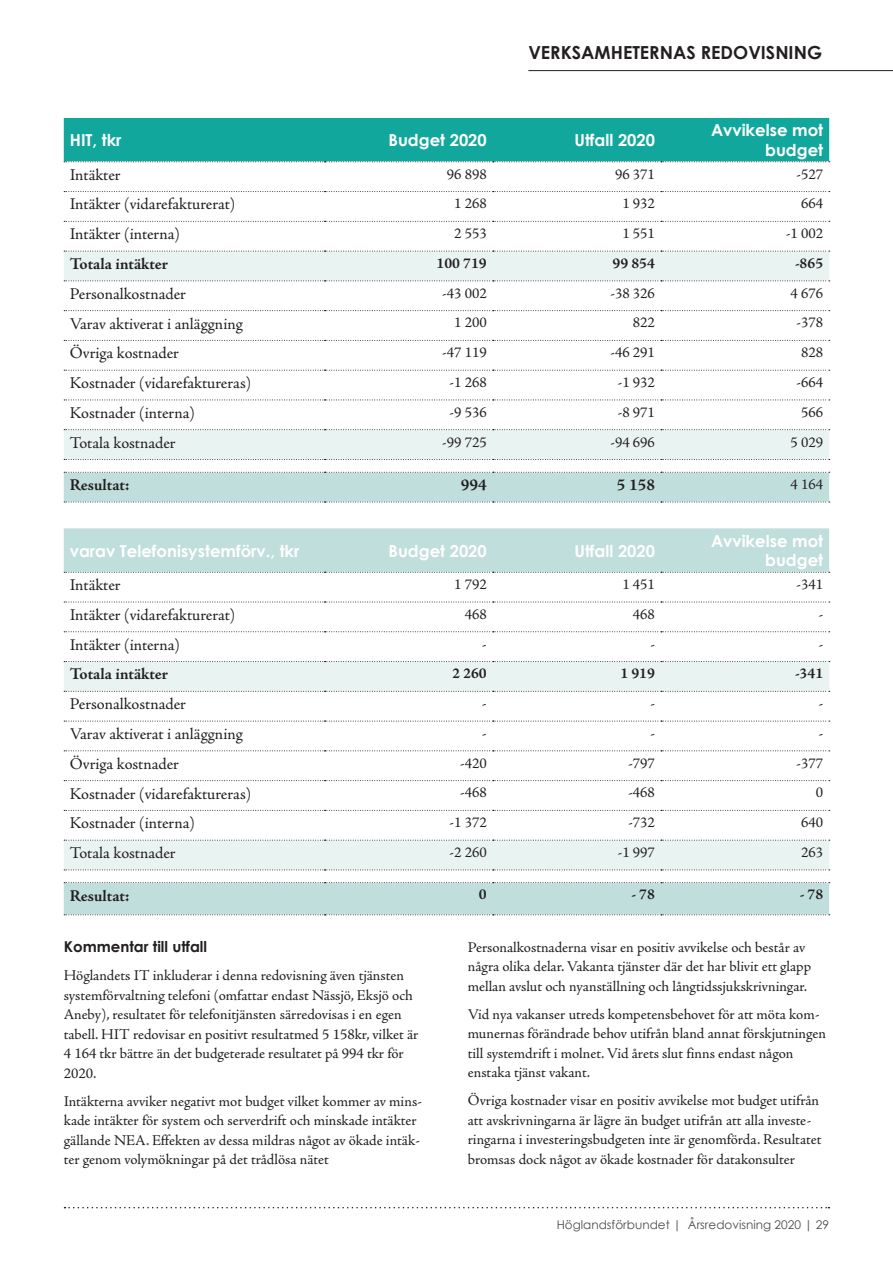
<style>
.page{position:relative;width:893px;height:1263px;background:#fff}
.page>*{position:absolute;margin:0;border:0;box-sizing:border-box;transform-origin:0 0}
.t1{font:700 18px "Century Gothic";color:#231f20}
.t2{font:16.5px "Adobe Jenson Pro";color:#231f20}
.t3{font:700 16.5px/19.5px "Century Gothic";color:#fff;text-align:right}
.t4{font:700 16.5px "Adobe Jenson Pro";letter-spacing:-.005em;color:#231f20}
.t5{font:15px/19.5px "Adobe Jenson Pro";color:#231f20}
.t6{font:700 15px "Adobe Jenson Pro";color:#231f20}
.t7{font:700 15px "Century Gothic";color:#231f20}
.t8{font:12px "Century Gothic";color:#4b4c4d}
</style>
<div class="page">
<svg style="left:65px;top:1207px;width:764px;height:1px"></svg>
<svg style="left:64px;top:192px;width:765px;height:59px"></svg>
<svg style="left:64px;top:252px;width:765px;height:207px"></svg>
<div style="left:64px;top:118px;width:766px;height:44px;background:#12a79d"></div>
<svg style="left:64px;top:191px;width:766px;height:1px"></svg>
<svg style="left:64px;top:221px;width:766px;height:1px"></svg>
<svg style="left:64px;top:251px;width:766px;height:1px"></svg>
<svg style="left:64px;top:280px;width:766px;height:1px"></svg>
<svg style="left:64px;top:310px;width:766px;height:1px"></svg>
<svg style="left:64px;top:340px;width:766px;height:1px"></svg>
<svg style="left:64px;top:370px;width:766px;height:1px"></svg>
<svg style="left:64px;top:400px;width:766px;height:1px"></svg>
<svg style="left:64px;top:429px;width:766px;height:1px"></svg>
<svg style="left:64px;top:459px;width:766px;height:1px"></svg>
<svg style="left:64px;top:472px;width:766px;height:31px;background:#c0dcda"></svg>
<svg style="left:64px;top:528px;width:765px;height:386px;fill:#c0dedc"></svg>
<svg style="left:64px;top:603px;width:765px;height:58px"></svg>
<svg style="left:64px;top:662px;width:765px;height:207px"></svg>
<svg style="left:64px;top:572px;width:766px;height:1px"></svg>
<svg style="left:64px;top:602px;width:766px;height:1px"></svg>
<svg style="left:64px;top:631px;width:766px;height:1px"></svg>
<svg style="left:64px;top:661px;width:766px;height:1px"></svg>
<svg style="left:64px;top:691px;width:766px;height:1px"></svg>
<svg style="left:64px;top:721px;width:766px;height:1px"></svg>
<svg style="left:64px;top:750px;width:766px;height:1px"></svg>
<svg style="left:64px;top:780px;width:766px;height:1px"></svg>
<svg style="left:64px;top:810px;width:766px;height:1px"></svg>
<svg style="left:64px;top:840px;width:766px;height:1px"></svg>
<svg style="left:64px;top:869px;width:766px;height:1px"></svg>
<svg style="left:64px;top:882px;width:766px;height:1px"></svg>
<svg style="left:64px;top:914px;width:766px;height:1px"></svg>
<hr style="left:528px;top:70px;width:365px;height:1px;background:#231f20">
<p class="t1" style="left:528px;top:39px;width:295px">VERKSAMHETERNAS REDOVISNING</p>
<p class="t3" style="left:70px;top:130px;width:53px">HIT, tkr</p>
<p class="t3" style="left:388px;top:130px;width:100px">Budget 2020</p>
<p class="t3" style="left:574px;top:130px;width:82px">Utfall 2020</p>
<p class="t3" style="left:711px;top:120px;width:114px">Avvikelse mot budget</p>
<p class="t2" style="left:70px;top:165px;width:52px">Intäkter</p>
<p class="t5" style="left:447px;top:164px;width:41px">96 898</p>
<p class="t5" style="left:615px;top:164px;width:41px">96 371</p>
<p class="t5" style="left:796px;top:164px;width:28px">-527</p>
<p class="t2" style="left:70px;top:195px;width:167px">Intäkter (vidarefakturerat)</p>
<p class="t5" style="left:454px;top:194px;width:34px">1 268</p>
<p class="t5" style="left:622px;top:194px;width:34px">1 932</p>
<p class="t5" style="left:801px;top:194px;width:24px">664</p>
<p class="t2" style="left:70px;top:225px;width:112px">Intäkter (interna)</p>
<p class="t5" style="left:454px;top:224px;width:34px">2 553</p>
<p class="t5" style="left:622px;top:224px;width:34px">1 551</p>
<p class="t5" style="left:786px;top:224px;width:39px">-1 002</p>
<p class="t4" style="left:70px;top:254px;width:100px">Totala intäkter</p>
<p class="t6" style="left:436px;top:255px;width:52px">100 719</p>
<p class="t6" style="left:613px;top:255px;width:44px">99 854</p>
<p class="t6" style="left:795px;top:255px;width:30px">-865</p>
<p class="t2" style="left:70px;top:284px;width:118px">Personalkostnader</p>
<p class="t5" style="left:442px;top:283px;width:46px">-43 002</p>
<p class="t5" style="left:610px;top:283px;width:46px">-38 326</p>
<p class="t5" style="left:791px;top:283px;width:34px">4 676</p>
<p class="t2" style="left:70px;top:314px;width:174px">Varav aktiverat i anläggning</p>
<p class="t5" style="left:454px;top:313px;width:34px">1 200</p>
<p class="t5" style="left:633px;top:313px;width:24px">822</p>
<p class="t5" style="left:796px;top:313px;width:28px">-378</p>
<p class="t2" style="left:70px;top:344px;width:111px">Övriga kostnader</p>
<p class="t5" style="left:442px;top:343px;width:46px">-47 119</p>
<p class="t5" style="left:610px;top:343px;width:46px">-46 291</p>
<p class="t5" style="left:801px;top:343px;width:24px">828</p>
<p class="t2" style="left:70px;top:374px;width:183px">Kostnader (vidarefaktureras)</p>
<p class="t5" style="left:449px;top:373px;width:39px">-1 268</p>
<p class="t5" style="left:617px;top:373px;width:39px">-1 932</p>
<p class="t5" style="left:796px;top:373px;width:28px">-664</p>
<p class="t2" style="left:70px;top:403px;width:127px">Kostnader (interna)</p>
<p class="t5" style="left:449px;top:403px;width:39px">-9 536</p>
<p class="t5" style="left:617px;top:403px;width:39px">-8 971</p>
<p class="t5" style="left:801px;top:403px;width:24px">566</p>
<p class="t2" style="left:70px;top:433px;width:107px">Totala kostnader</p>
<p class="t5" style="left:442px;top:432px;width:46px">-99 725</p>
<p class="t5" style="left:610px;top:432px;width:46px">-94 696</p>
<p class="t5" style="left:791px;top:432px;width:34px">5 029</p>
<p class="t4" style="left:70px;top:475px;width:61px">Resultat:</p>
<p class="t4" style="left:461px;top:475px;width:27px">994</p>
<p class="t4" style="left:617px;top:475px;width:40px">5 158</p>
<p class="t5" style="left:791px;top:475px;width:34px">4 164</p>
<p class="t3" style="left:70px;top:540px;width:231px">varav Telefonisystemförv., tkr</p>
<p class="t3" style="left:388px;top:540px;width:100px">Budget 2020</p>
<p class="t3" style="left:574px;top:540px;width:82px">Utfall 2020</p>
<p class="t3" style="left:711px;top:530px;width:114px">Avvikelse mot budget</p>
<p class="t2" style="left:70px;top:576px;width:52px">Intäkter</p>
<p class="t5" style="left:454px;top:575px;width:34px">1 792</p>
<p class="t5" style="left:622px;top:575px;width:34px">1 451</p>
<p class="t5" style="left:796px;top:575px;width:28px">-341</p>
<p class="t2" style="left:70px;top:605px;width:167px">Intäkter (vidarefakturerat)</p>
<p class="t5" style="left:465px;top:605px;width:24px">468</p>
<p class="t5" style="left:633px;top:605px;width:24px">468</p>
<p class="t5" style="left:818px;top:605px;width:6px">-</p>
<p class="t2" style="left:70px;top:635px;width:112px">Intäkter (interna)</p>
<p class="t5" style="left:482px;top:634px;width:6px">-</p>
<p class="t5" style="left:650px;top:634px;width:6px">-</p>
<p class="t5" style="left:818px;top:634px;width:6px">-</p>
<p class="t4" style="left:70px;top:665px;width:100px">Totala intäkter</p>
<p class="t6" style="left:452px;top:665px;width:36px">2 260</p>
<p class="t6" style="left:620px;top:665px;width:36px">1 919</p>
<p class="t6" style="left:795px;top:665px;width:30px">-341</p>
<p class="t2" style="left:70px;top:695px;width:118px">Personalkostnader</p>
<p class="t5" style="left:482px;top:694px;width:6px">-</p>
<p class="t5" style="left:650px;top:694px;width:6px">-</p>
<p class="t5" style="left:818px;top:694px;width:6px">-</p>
<p class="t2" style="left:70px;top:724px;width:174px">Varav aktiverat i anläggning</p>
<p class="t5" style="left:482px;top:724px;width:6px">-</p>
<p class="t5" style="left:650px;top:724px;width:6px">-</p>
<p class="t5" style="left:818px;top:724px;width:6px">-</p>
<p class="t2" style="left:70px;top:754px;width:111px">Övriga kostnader</p>
<p class="t5" style="left:460px;top:753px;width:28px">-420</p>
<p class="t5" style="left:628px;top:753px;width:28px">-797</p>
<p class="t5" style="left:796px;top:753px;width:28px">-377</p>
<p class="t2" style="left:70px;top:784px;width:183px">Kostnader (vidarefaktureras)</p>
<p class="t5" style="left:460px;top:783px;width:28px">-468</p>
<p class="t5" style="left:628px;top:783px;width:28px">-468</p>
<p class="t5" style="left:816px;top:783px;width:9px">0</p>
<p class="t2" style="left:70px;top:814px;width:127px">Kostnader (interna)</p>
<p class="t5" style="left:449px;top:813px;width:39px">-1 372</p>
<p class="t5" style="left:628px;top:813px;width:28px">-732</p>
<p class="t5" style="left:801px;top:813px;width:24px">640</p>
<p class="t2" style="left:70px;top:843px;width:107px">Totala kostnader</p>
<p class="t5" style="left:449px;top:843px;width:39px">-2 260</p>
<p class="t5" style="left:617px;top:843px;width:39px">-1 997</p>
<p class="t5" style="left:801px;top:843px;width:24px">263</p>
<p class="t4" style="left:70px;top:886px;width:61px">Resultat:</p>
<p class="t6" style="left:479px;top:886px;width:9px">0</p>
<p class="t6" style="left:631px;top:886px;width:25px">- 78</p>
<p class="t6" style="left:799px;top:886px;width:25px">- 78</p>
<p class="t7" style="left:64px;top:935px;width:145px">Kommentar till utfall</p>
<p class="t5" style="left:64px;top:966px;width:356px">Höglandets IT inkluderar i denna redovisning även tjänsten systemförvaltning telefoni (omfattar endast Nässjö, Eksjö och Aneby), resultatet för telefonitjänsten särredovisas i en egen tabell. HIT redovisar en positivt resultatmed 5 158kr, vilket är 4 164 tkr bättre än det budgeterade resultatet på 994 tkr för 2020.</p>
<p class="t5" style="left:64px;top:1092px;width:360px">Intäkterna avviker negativt mot budget vilket kommer av mins&shy;kade intäkter för system och serverdrift och minskade intäkter gällande NEA. Effekten av dessa mildras något av ökade intäk&shy;ter genom volymökningar på det trådlösa nätet</p>
<p class="t5" style="left:468px;top:938px;width:345px">Personalkostnaderna visar en positiv avvikelse och består av några olika delar. Vakanta tjänster där det har blivit ett glapp mellan avslut och nyanställning och långtidssjukskrivningar.</p>
<p class="t5" style="left:468px;top:1005px;width:360px">Vid nya vakanser utreds kompetensbehovet för att möta kom&shy;munernas förändrade behov utifrån bland annat förskjutningen till systemdrift i molnet. Vid årets slut finns endast någon enstaka tjänst vakant.</p>
<p class="t5" style="left:468px;top:1091px;width:355px">Övriga kostnader visar en positiv avvikelse mot budget utifrån att avskrivningarna är lägre än budget utifrån att alla investe&shy;ringarna i investeringsbudgeten inte är genomförda. Resultatet bromsas dock något av ökade kostnader för datakonsulter</p>
<p class="t8" style="left:557px;top:1217px;width:274px">Höglandsförbundet | Årsredovisning 2020 | 29</p>
</div>
